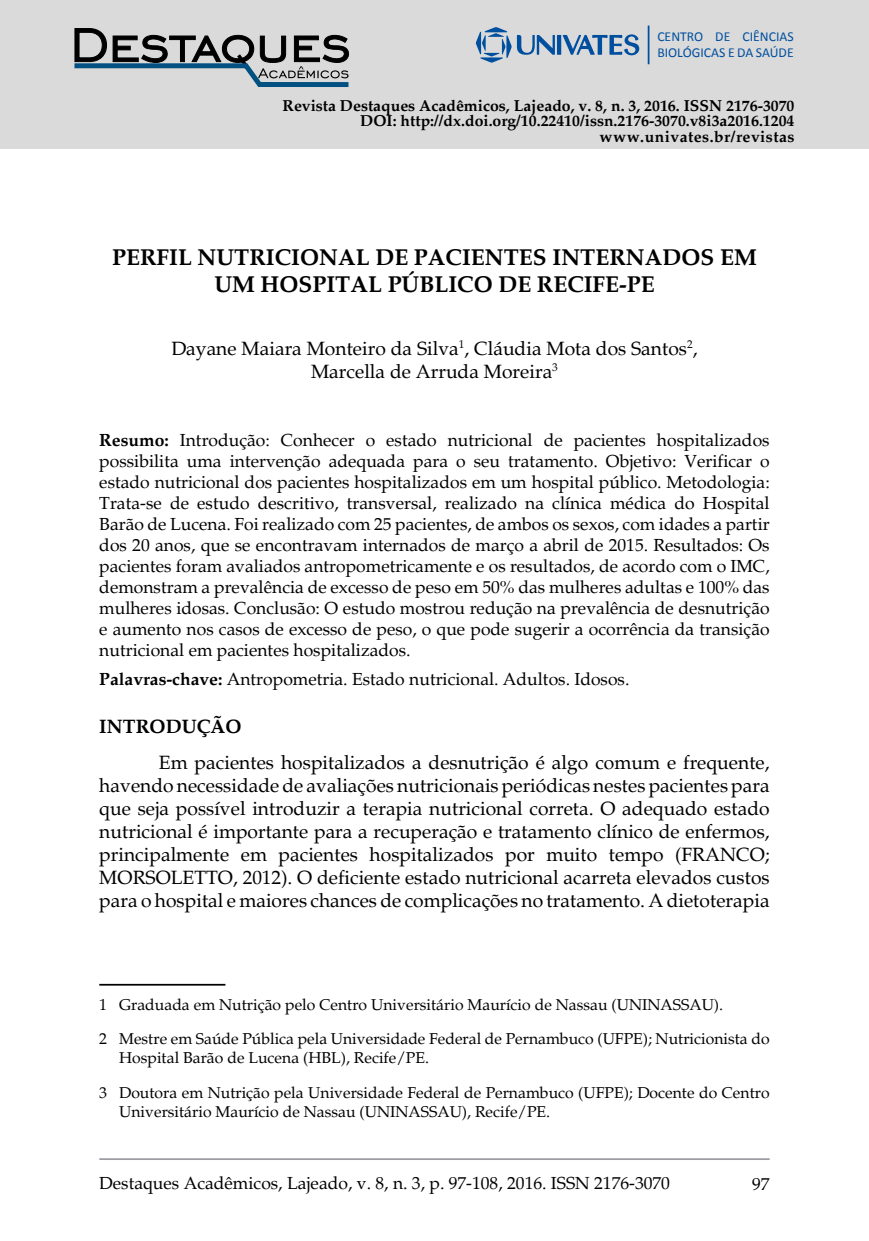
<style>
.page{position:relative;width:869px;height:1241px;background:#fff}
.page>*{position:absolute;margin:0;border:0;box-sizing:border-box;transform-origin:0 0}
.t1{font:700 22.75px/27.3px "Palatino";color:#000;text-align:center}
.t2{font:19.25px/23.1px "Palatino";color:#000;text-align:center}
.t3{font:700 19.25px "Palatino";color:#000}
.t4{font:17.5px/21px "Palatino";color:#000;text-align:justify}
.t5{font:15.75px/18.9px "Palatino";color:#000}
.t6{font:700 15.75px/15.8px "Palatino";color:#000;text-align:right}
.t7{font:13.65px/16.4px "Calibri";color:#004f9f}
.s1{font-weight:700}
</style>
<div class="page">
<hr style="left:99px;top:1157px;width:670px;height:2px;background:#9c9da2">
<div style="left:0;top:0;width:868px;height:149px;background:#dadada"></div>
<div style="left:556px;top:35px;width:5px;height:20px;background:#004f9f"></div>
<svg style="left:562px;top:34px;width:77px;height:21px"></svg>
<svg style="left:476px;top:27px;width:78px;height:36px"></svg>
<hr style="left:647px;top:25px;width:2px;height:39px;background:#004f9f">
<svg style="left:74px;top:28px;width:275px;height:59px"></svg>
<hr style="left:99px;top:983px;width:126px;height:2px;background:#000">
<p class="t7" style="left:657px;top:28px;width:138px">CENTRO DE CIÊNCIAS<br>BIOLÓGICAS E DA SAÚDE</p>
<p class="t6" style="left:282px;top:98px;width:513px">Revista Destaques Acadêmicos, Lajeado, v. 8, n. 3, 2016. ISSN 2176-3070<br>DOI: http://dx.doi.org/10.22410/issn.2176-3070.v8i3a2016.1204 www.univates.br/revistas</p>
<h1 class="t1" style="left:112px;top:243px;width:645px">PERFIL NUTRICIONAL DE PACIENTES INTERNADOS EM<br>UM HOSPITAL PÚBLICO DE RECIFE-PE</h1>
<p class="t2" style="left:171px;top:337px;width:527px">Dayane Maiara Monteiro da Silva<sup>1</sup>, Cláudia Mota dos Santos<sup>2</sup>,<br>Marcella de Arruda Moreira<sup>3</sup></p>
<p class="t4" style="left:99px;top:430px;width:671px"><span class="s1">Resumo:</span> Introdução: Conhecer o estado nutricional de pacientes hospitalizados possibilita uma intervenção adequada para o seu tratamento. Objetivo: Verificar o estado nutricional dos pacientes hospitalizados em um hospital público. Metodologia:<br>Trata-se de estudo descritivo, transversal, realizado na clínica médica do Hospital Barão de Lucena. Foi realizado com 25 pacientes, de ambos os sexos, com idades a partir dos 20 anos, que se encontravam internados de março a abril de 2015. Resultados: Os pacientes foram avaliados antropometricamente e os resultados, de acordo com o IMC, demonstram a prevalência de excesso de peso em 50% das mulheres adultas e 100% das mulheres idosas. Conclusão: O estudo mostrou redução na prevalência de desnutrição e aumento nos casos de excesso de peso, o que pode sugerir a ocorrência da transição nutricional em pacientes hospitalizados.</p>
<p class="t4" style="left:99px;top:668px;width:531px"><span class="s1">Palavras-chave:</span> Antropometria. Estado nutricional. Adultos. Idosos.</p>
<p class="t3" style="left:99px;top:714px;width:144px">INTRODUÇÃO</p>
<p class="t2" style="left:99px;top:750px;width:671px;text-align:justify;text-indent:60px">Em pacientes hospitalizados a desnutrição é algo comum e frequente, havendo necessidade de avaliações nutricionais periódicas nestes pacientes para que seja possível introduzir a terapia nutricional correta. O adequado estado nutricional é importante para a recuperação e tratamento clínico de enfermos, principalmente em pacientes hospitalizados por muito tempo (FRANCO; MORSOLETTO, 2012). O deficiente estado nutricional acarreta elevados custos para o hospital e maiores chances de complicações no tratamento. A dietoterapia</p>
<p class="t5" style="left:99px;top:994px;width:625px">1 Graduada em Nutrição pelo Centro Universitário Maurício de Nassau (UNINASSAU).</p>
<p class="t5" style="left:119px;top:1029px;width:651px;text-indent:-20px">2 Mestre em Saúde Pública pela Universidade Federal de Pernambuco (UFPE); Nutricionista do<br>Hospital Barão de Lucena (HBL), Recife/PE.</p>
<p class="t5" style="left:119px;top:1083px;width:651px;text-indent:-20px">3 Doutora em Nutrição pela Universidade Federal de Pernambuco (UFPE); Docente do Centro<br>Universitário Maurício de Nassau (UNINASSAU), Recife/PE.</p>
<p class="t4" style="left:99px;top:1172px;width:572px">Destaques Acadêmicos, Lajeado, v. 8, n. 3, p. 97-108, 2016. ISSN 2176-3070</p>
<p class="t4" style="left:751px;top:1173px;width:19px">97</p>
</div>
